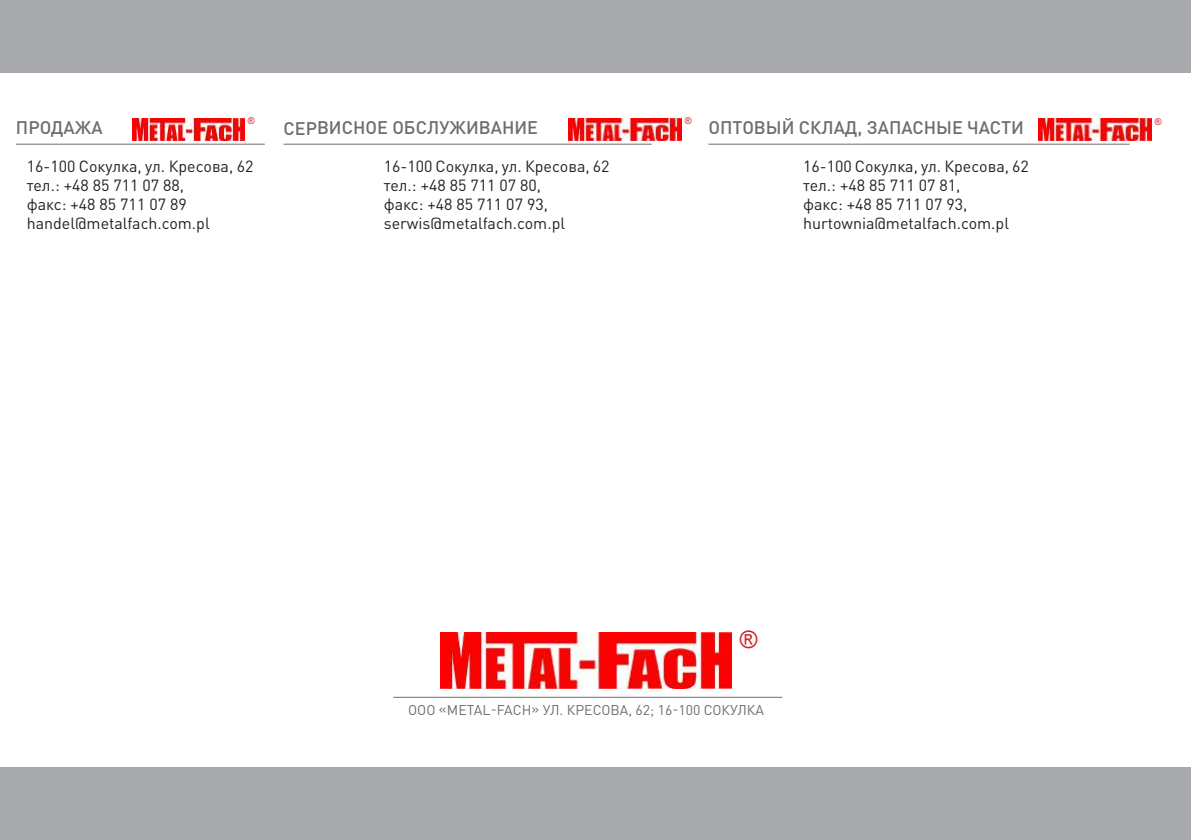
<style>
.page{position:relative;width:1191px;height:840px;background:#fff}
.page>*{position:absolute;margin:0;border:0;box-sizing:border-box;transform-origin:0 0}
.t1{font:24px "Arial";color:#d1232a}
.t2{font:500 18px "DIN Pro";color:#6c6d70}
.t3{font:16px/19.2px "DIN Pro";color:#231f20}
.t4{font:14px "DIN Pro";color:#6c6d70}
.t5{font:9.2px "Arial";color:#d1232a}
</style>
<div class="page">
<div style="left:0;top:0;width:1191px;height:72px;background:#a8a9ad"></div>
<div style="left:0;top:767px;width:1191px;height:72px;background:#a8a9ad"></div>
<hr style="left:393px;top:696px;width:389px;height:1px;background:#6c6d70">
<hr style="left:16px;top:144px;width:249px;height:1px;background:#6c6d70">
<hr style="left:283px;top:144px;width:368px;height:1px;background:#6c6d70">
<hr style="left:708px;top:144px;width:421px;height:1px;background:#6c6d70">
<img style="left:440px;top:632px;width:291px;height:56px">
<img style="left:132px;top:118px;width:113px;height:22px">
<img style="left:569px;top:118px;width:112px;height:22px">
<img style="left:1038px;top:119px;width:113px;height:21px">
<p class="t5" style="left:248px;top:115px;width:8px">®</p>
<p class="t5" style="left:685px;top:115px;width:8px">®</p>
<p class="t5" style="left:1154px;top:116px;width:8px">®</p>
<p class="t3" style="left:27px;top:155px;width:228px">16-100 Сокулка, ул. Кресова, 62 тел.: +48 85 711 07 88,<br>факс: +48 85 711 07 89 handel@metalfach.com.pl</p>
<p class="t3" style="left:384px;top:155px;width:227px">16-100 Сокулка, ул. Кресова, 62 тел.: +48 85 711 07 80,<br>факс: +48 85 711 07 93, serwis@metalfach.com.pl</p>
<p class="t3" style="left:803px;top:155px;width:227px">16-100 Сокулка, ул. Кресова, 62 тел.: +48 85 711 07 81,<br>факс: +48 85 711 07 93, hurtownia@metalfach.com.pl</p>
<p class="t2" style="left:16px;top:115px;width:88px">ПРОДАЖА</p>
<p class="t2" style="left:283px;top:115px;width:256px">СЕРВИСНОЕ ОБСЛУЖИВАНИЕ</p>
<p class="t2" style="left:708px;top:115px;width:317px">ОПТОВЫЙ СКЛАД, ЗАПАСНЫЕ ЧАСТИ</p>
<h1 class="t1" style="left:740px;top:624px;width:19px">®</h1>
<p class="t4" style="left:408px;top:699px;width:357px">ООО «METAL-FACH» УЛ. КРЕСОВА, 62; 16-100 СОКУЛКА</p>
</div>
